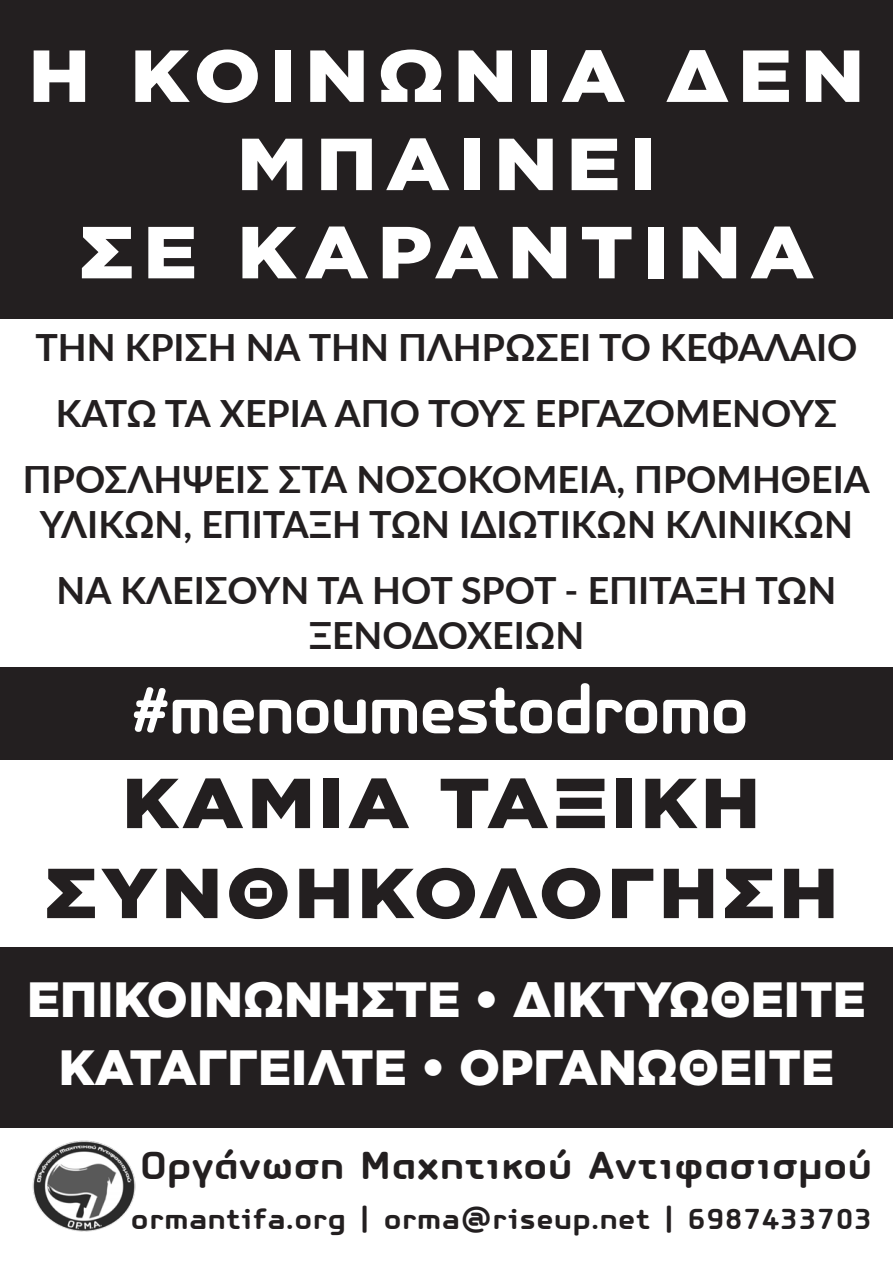
<style>
.page{position:relative;width:893px;height:1263px;background:#fff}
.page>*{position:absolute;margin:0;border:0;box-sizing:border-box;transform-origin:0 0}
.t1{font:900 73.5px/88.2px "Gotham Greek";letter-spacing:.11em;color:#fff;text-align:center;scale:1.1 1}
.t2{font:700 72px "PF Isotext Pro";color:#fff}
.Paragraph_Style_1{font:900 70.5px/90px "Gotham Greek";letter-spacing:.05em;color:#231f20;text-align:center;scale:1.1 1}
.t3{font:900 49.5px "Gotham Greek";color:#fff}
.t4{font:700 40.5px "PF Isotext Pro";letter-spacing:.03em;color:#231f20;scale:1.1 1}
.t5{font:700 37.5px/45px "Lato";color:#231f20;text-align:center}
.t6{font:700 30px "PF Isotext Pro";letter-spacing:.04em;color:#231f20;scale:1.1 1}
</style>
<div class="page">
<div style="left:0;top:667px;width:893px;height:93px;background:#231f20"></div>
<div style="left:0;top:947px;width:893px;height:181px;background:#231f20"></div>
<div style="left:0;top:0;width:893px;height:318px;background:#231f20"></div>
<img style="left:32px;top:1140px;width:104px;height:92px">
<p class="t1" style="left:29px;top:30px;width:761px">Η ΚΟΙΝΩΝΙΑ ΔΕΝ<br>ΜΠΑΙΝΕΙ</p>
<p class="t1" style="left:79px;top:206px;width:670px">ΣΕ ΚΑΡΑΝΤΙΝΑ</p>
<p class="t5" style="left:35px;top:323px;width:824px">ΤΗΝ ΚΡΙΣΗ ΝΑ ΤΗΝ ΠΛΗΡΩΣΕΙ ΤΟ ΚΕΦΑΛΑΙΟ</p>
<p class="t5" style="left:56px;top:389px;width:783px">ΚΑΤΩ ΤΑ ΧΕΡΙΑ ΑΠΟ ΤΟΥΣ ΕΡΓΑΖΟΜΕΝΟΥΣ</p>
<p class="t5" style="left:23px;top:455px;width:848px">ΠΡΟΣΛΗΨΕΙΣ ΣΤΑ ΝΟΣΟΚΟΜΕΙΑ, ΠΡΟΜΗΘΕΙΑ<br>ΥΛΙΚΩΝ, ΕΠΙΤΑΞΗ ΤΩΝ ΙΔΙΩΤΙΚΩΝ ΚΛΙΝΙΚΩΝ</p>
<p class="t5" style="left:57px;top:567px;width:781px">ΝΑ ΚΛΕΙΣΟΥΝ ΤΑ HOT SPOT - ΕΠΙΤΑΞΗ ΤΩΝ<br>ΞΕΝΟΔΟΧΕΙΩΝ</p>
<p class="t2" style="left:132px;top:668px;width:618px">#menoumestodromo</p>
<p class="Paragraph_Style_1" style="left:44px;top:756px;width:723px">ΚΑΜΊΑ ΤΑΞΙΚΉ<br>ΣΥΝΘΗΚΟΛΌΓΗΣΗ</p>
<p class="t3" style="left:27px;top:970px;width:840px">ΕΠΙΚΟΙΝΩΝΗΣΤΕ • ΔΙΚΤΥΩΘΕΙΤΕ</p>
<p class="t3" style="left:59px;top:1038px;width:777px">ΚΑΤΑΓΓΕΙΛΤΕ • ΟΡΓΑΝΩΘΕΙΤΕ</p>
<p class="t4" style="left:140px;top:1142px;width:666px">Οργάνωση Μαχητικού Αντιφασισμού</p>
<p class="t6" style="left:131px;top:1202px;width:675px">ormantifa.org | orma@riseup.net | 6987433703</p>
</div>
